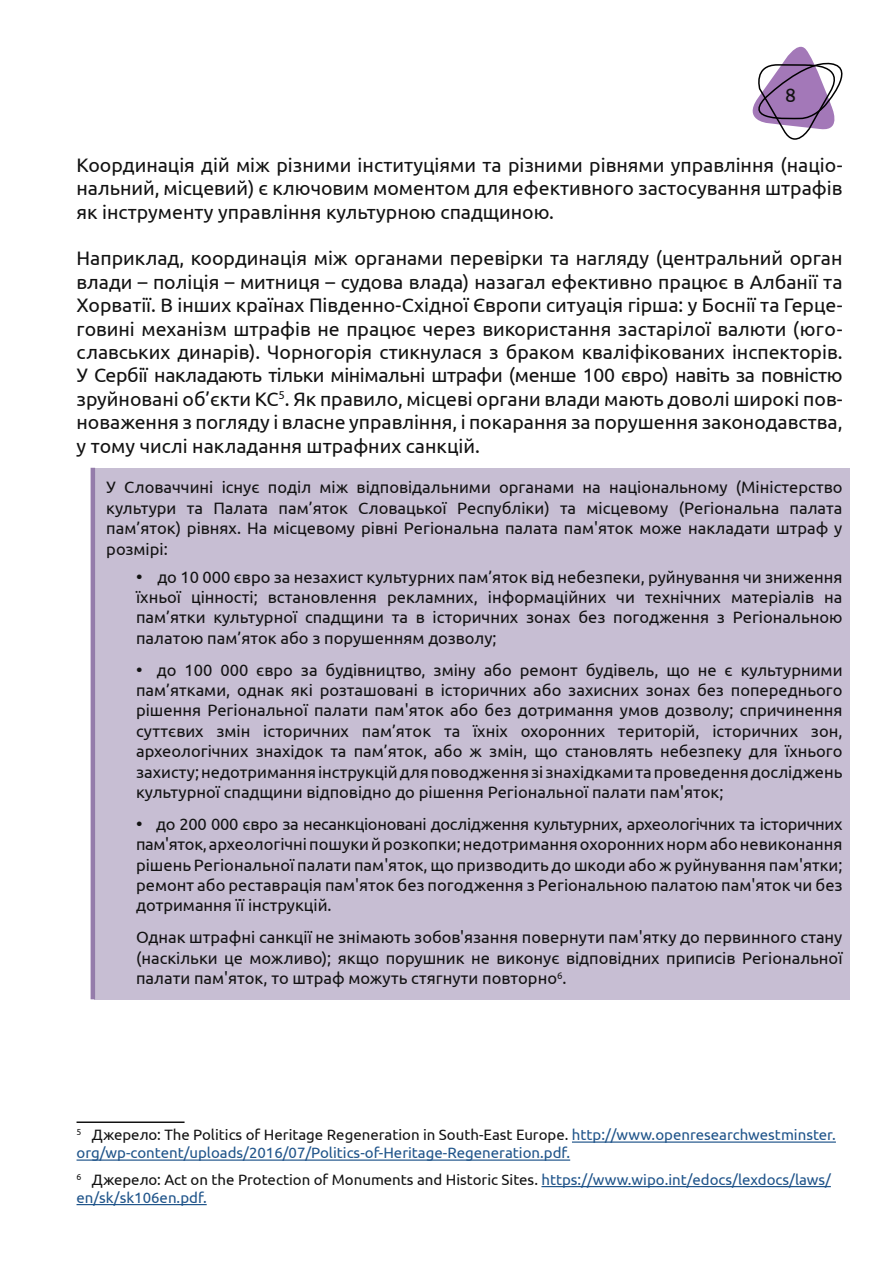
<style>
.page{position:relative;width:893px;height:1263px;background:#fff}
.page>*{position:absolute;margin:0;border:0;box-sizing:border-box;transform-origin:0 0}
.t1{font:19.5px/23.4px "Ubuntu";color:#121212;text-align:justify}
.t2{font:16.5px/20.4px "Ubuntu";color:#121212;text-align:justify}
.t3{font:15px/18px "Ubuntu";color:#1f548a}
.s1{font-size:18px}
.s2{color:#121212}
</style>
<div class="page">
<svg style="left:752px;top:46px;width:91px;height:94px"></svg>
<hr style="left:91px;top:468px;width:4px;height:531px;background:#957cab">
<div style="left:94px;top:468px;width:755px;height:531px;background:#c7bed3"></div>
<hr style="left:77px;top:1121px;width:108px;height:2px;background:#121212">
<hr style="left:572px;top:1141px;width:264px;height:2px;background:#1f548a">
<hr style="left:77px;top:1159px;width:493px;height:2px;background:#1f548a">
<hr style="left:541px;top:1186px;width:290px;height:1px;background:#1f548a">
<hr style="left:77px;top:1204px;width:130px;height:1px;background:#1f548a">
<p class="t1" style="left:785px;top:83px;width:12px">8</p>
<p class="t1" style="left:77px;top:153px;width:767px">Координація дій між різними інституціями та різними рівнями управління (націо&shy;нальний, місцевий) є ключовим моментом для ефективного застосування штрафів як інструменту управління культурною спадщиною.</p>
<p class="t1" style="left:77px;top:246px;width:767px">Наприклад, координація між органами перевірки та нагляду (центральний орган влади – поліція – митниця – судова влада) назагал ефективно працює в Албанії та Хорватії. В інших країнах Південно-Східної Європи ситуація гірша: у Боснії та Герце&shy;говині механізм штрафів не працює через використання застарілої валюти (юго&shy;славських динарів). Чорногорія стикнулася з браком кваліфікованих інспекторів.<br>У Сербії накладають тільки мінімальні штрафи (менше 100 євро) навіть за повністю зруйновані об’єкти КС<sup>5</sup>. Як правило, місцеві органи влади мають доволі широкі пов&shy;новаження з погляду і власне управління, і покарання за порушення законодавства, у тому числі накладання штрафних санкцій.</p>
<p class="t2" style="left:106px;top:477px;width:738px">У Словаччині існує поділ між відповідальними органами на національному (Міністерство культури та Палата пам’яток Словацької Республіки) та місцевому (Регіональна палата пам’яток) рівнях. На місцевому рівні Регіональна палата пам'яток може накладати штраф у розмірі:</p>
<p class="t2" style="left:136px;top:566px;width:708px"><span class="s1">•</span> до 10 000 євро за незахист культурних пам’яток від небезпеки, руйнування чи зниження їхньої цінності; встановлення рекламних, інформаційних чи технічних матеріалів на пам’ятки культурної спадщини та в історичних зонах без погодження з Регіональною палатою пам’яток або з порушенням дозволу;</p>
<p class="t2" style="left:136px;top:659px;width:708px"><span class="s1">•</span> до 100 000 євро за будівництво, зміну або ремонт будівель, що не є культурними пам’ятками, однак які розташовані в історичних або захисних зонах без попереднього рішення Регіональної палати пам'яток або без дотримання умов дозволу; спричинення суттєвих змін історичних пам’яток та їхніх охоронних територій, історичних зон, археологічних знахідок та пам’яток, або ж змін, що становлять небезпеку для їхнього захисту; недотримання інструкцій для поводження зі знахідками та проведення досліджень культурної спадщини відповідно до рішення Регіональної палати пам'яток;</p>
<p class="t2" style="left:136px;top:813px;width:708px"><span class="s1">•</span> до 200 000 євро за несанкціоновані дослідження культурних, археологічних та історичних пам'яток, археологічні пошуки й розкопки; недотримання охоронних норм або невиконання рішень Регіональної палати пам'яток, що призводить до шкоди або ж руйнування пам'ятки; ремонт або реставрація пам'яток без погодження з Регіональною палатою пам'яток чи без дотримання її інструкцій.</p>
<p class="t2" style="left:136px;top:926px;width:708px">Однак штрафні санкції не знімають зобов'язання повернути пам'ятку до первинного стану (наскільки це можливо); якщо порушник не виконує відповідних приписів Регіональної палати пам'яток, то штраф можуть стягнути повторно<sup>6</sup>.</p>
<p class="t3" style="left:77px;top:1125px;width:761px"><sup>5</sup> <span class="s2">Джерело: The Politics of Heritage Regeneration in South-East Europe.</span> http://www.openresearchwestminster. org/wp-content/uploads/2016/07/Politics-of-Heritage-Regeneration.pdf.</p>
<p class="t3" style="left:77px;top:1170px;width:756px"><sup>6</sup> <span class="s2">Джерело: Act on the Protection of Monuments and Historic Sites.</span> https://www.wipo.int/edocs/lexdocs/laws/ en/sk/sk106en.pdf.</p>
</div>
